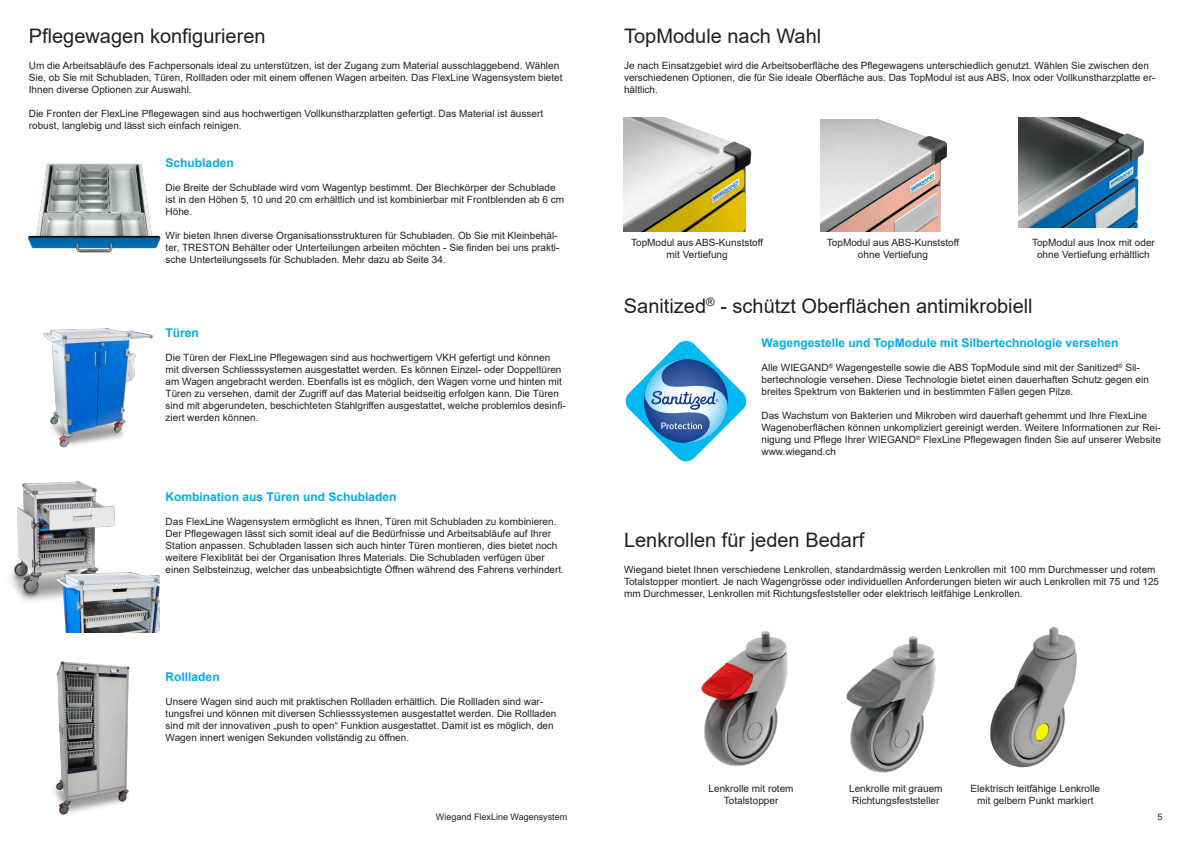
<style>
.page{position:relative;width:1191px;height:842px;background:#fff}
.page>*{position:absolute;margin:0;border:0;box-sizing:border-box;transform-origin:0 0}
.t1{font:20px "Arial";color:#231f20}
.t2{font:700 12px "Arial";color:#00aceb}
.t3{font:10px/12px "Arial";color:#231f20}
.t4{font:9px "Arial";color:#231f20}
</style>
<div class="page">
<img style="left:11px;top:481px;width:104px;height:120px">
<img style="left:28px;top:163px;width:133px;height:90px">
<img style="left:43px;top:328px;width:110px;height:120px">
<img style="left:53px;top:661px;width:77px;height:154px">
<img style="left:51px;top:560px;width:108px;height:73px">
<img style="left:820px;top:119px;width:128px;height:112px">
<img style="left:624px;top:118px;width:128px;height:113px">
<img style="left:1018px;top:118px;width:126px;height:110px">
<img style="left:990px;top:627px;width:87px;height:141px">
<img style="left:846px;top:636px;width:90px;height:137px">
<img style="left:701px;top:631px;width:87px;height:136px">
<svg style="left:625px;top:341px;width:121px;height:120px"></svg>
<h1 class="t1" style="left:29px;top:22px;width:238px">Pflegewagen konfigurieren</h1>
<p class="t3" style="left:29px;top:60px;width:535px">Um die Arbeitsabläufe des Fachpersonals ideal zu unterstützen, ist der Zugang zum Material ausschlaggebend. Wählen<br>Sie, ob Sie mit Schubladen, Türen, Rollladen oder mit einem offenen Wagen arbeiten. Das FlexLine Wagensystem bietet<br>Ihnen diverse Optionen zur Auswahl.</p>
<p class="t3" style="left:29px;top:108px;width:516px">Die Fronten der FlexLine Pflegewagen sind aus hochwertigen Vollkunstharzplatten gefertigt. Das Material ist äussert robust, langlebig und lässt sich einfach reinigen.</p>
<p class="t2" style="left:166px;top:154px;width:70px">Schubladen</p>
<p class="t3" style="left:166px;top:182px;width:400px">Die Breite der Schublade wird vom Wagentyp bestimmt. Der Blechkörper der Schublade ist in den Höhen 5, 10 und 20 cm erhältlich und ist kombinierbar mit Frontblenden ab 6 cm<br>Höhe.</p>
<p class="t3" style="left:166px;top:230px;width:395px">Wir bieten Ihnen diverse Organisationsstrukturen für Schubladen. Ob Sie mit Kleinbehäl&shy;ter, TRESTON Behälter oder Unterteilungen arbeiten möchten - Sie finden bei uns prakti&shy;sche Unterteilungssets für Schubladen. Mehr dazu ab Seite 34.</p>
<p class="t2" style="left:166px;top:325px;width:35px">Türen</p>
<p class="t3" style="left:166px;top:352px;width:402px">Die Türen der FlexLine Pflegewagen sind aus hochwertigem VKH gefertigt und können mit diversen Schliesssystemen ausgestattet werden. Es können Einzel- oder Doppeltüren am Wagen angebracht werden. Ebenfalls ist es möglich, den Wagen vorne und hinten mit Türen zu versehen, damit der Zugriff auf das Material beidseitig erfolgen kann. Die Türen sind mit abgerundeten, beschichteten Stahlgriffen ausgestattet, welche problemlos desinfi&shy;ziert werden können.</p>
<p class="t2" style="left:166px;top:488px;width:232px">Kombination aus Türen und Schubladen</p>
<p class="t3" style="left:166px;top:515px;width:400px">Das FlexLine Wagensystem ermöglicht es Ihnen, Türen mit Schubladen zu kombinieren.<br>Der Pflegewagen lässt sich somit ideal auf die Bedürfnisse und Arbeitsabläufe auf Ihrer Station anpassen. Schubladen lassen sich auch hinter Türen montieren, dies bietet noch weitere Flexiblität bei der Organisation Ihres Materials. Die Schubladen verfügen über einen Selbsteinzug, welcher das unbeabsichtigte Öffnen während des Fahrens verhindert.</p>
<p class="t2" style="left:166px;top:668px;width:56px">Rollladen</p>
<p class="t3" style="left:166px;top:695px;width:392px">Unsere Wagen sind auch mit praktischen Rollladen erhältlich. Die Rollladen sind war&shy;tungsfrei und können mit diversen Schliesssystemen ausgestattet werden. Die Rollladen sind mit der innovativen „push to open“ Funktion ausgestattet. Damit ist es möglich, den Wagen innert wenigen Sekunden vollständig zu öffnen.</p>
<h1 class="t1" style="left:624px;top:22px;width:199px">TopModule nach Wahl</h1>
<p class="t3" style="left:624px;top:60px;width:533px">Je nach Einsatzgebiet wird die Arbeitsoberfläche des Pflegewagens unterschiedlich genutzt. Wählen Sie zwischen den verschiedenen Optionen, die für Sie ideale Oberfläche aus. Das TopModul ist aus ABS, Inox oder Vollkunstharzplatte er&shy;hältlich.</p>
<p class="t3" style="left:631px;top:237px;width:134px;text-align:center">TopModul aus ABS-Kunststoff mit Vertiefung</p>
<p class="t3" style="left:827px;top:237px;width:134px;text-align:center">TopModul aus ABS-Kunststoff ohne Vertiefung</p>
<p class="t3" style="left:1032px;top:237px;width:124px;text-align:center">TopModul aus Inox mit oder ohne Vertiefung erhältlich</p>
<h1 class="t1" style="left:624px;top:292px;width:410px">Sanitized<sup>®</sup> - schützt Oberflächen antimikrobiell</h1>
<p class="t2" style="left:761px;top:335px;width:358px">Wagengestelle und TopModule mit Silbertechnologie versehen</p>
<p class="t3" style="left:761px;top:362px;width:389px">Alle WIEGAND<sup>®</sup> Wagengestelle sowie die ABS TopModule sind mit der Sanitized<sup>®</sup> Sil&shy;bertechnologie versehen. Diese Technologie bietet einen dauerhaften Schutz gegen ein breites Spektrum von Bakterien und in bestimmten Fällen gegen Pilze.</p>
<p class="t3" style="left:761px;top:410px;width:401px">Das Wachstum von Bakterien und Mikroben wird dauerhaft gehemmt und Ihre FlexLine Wagenoberflächen können unkompliziert gereinigt werden. Weitere Informationen zur Rei&shy;nigung und Pflege Ihrer WIEGAND<sup>®</sup> FlexLine Pflegewagen finden Sie auf unserer Website www.wiegand.ch</p>
<h1 class="t1" style="left:624px;top:526px;width:242px">Lenkrollen für jeden Bedarf</h1>
<p class="t3" style="left:624px;top:564px;width:536px">Wiegand bietet Ihnen verschiedene Lenkrollen, standardmässig werden Lenkrollen mit 100 mm Durchmesser und rotem<br>Totalstopper montiert. Je nach Wagengrösse oder individuellen Anforderungen bieten wir auch Lenkrollen mit 75 und 125 mm Durchmesser, Lenkrollen mit Richtungsfeststeller oder elektrisch leitfähige Lenkrollen.</p>
<p class="t3" style="left:708px;top:782px;width:87px;text-align:center">Lenkrolle mit rotem<br>Totalstopper</p>
<p class="t3" style="left:849px;top:782px;width:95px;text-align:center">Lenkrolle mit grauem<br>Richtungsfeststeller</p>
<p class="t3" style="left:970px;top:782px;width:131px;text-align:center">Elektrisch leitfähige Lenkrolle mit gelbem Punkt markiert</p>
<p class="t4" style="left:436px;top:811px;width:133px">Wiegand FlexLine Wagensystem</p>
<p class="t4" style="left:1157px;top:811px;width:7px">5</p>
</div>
